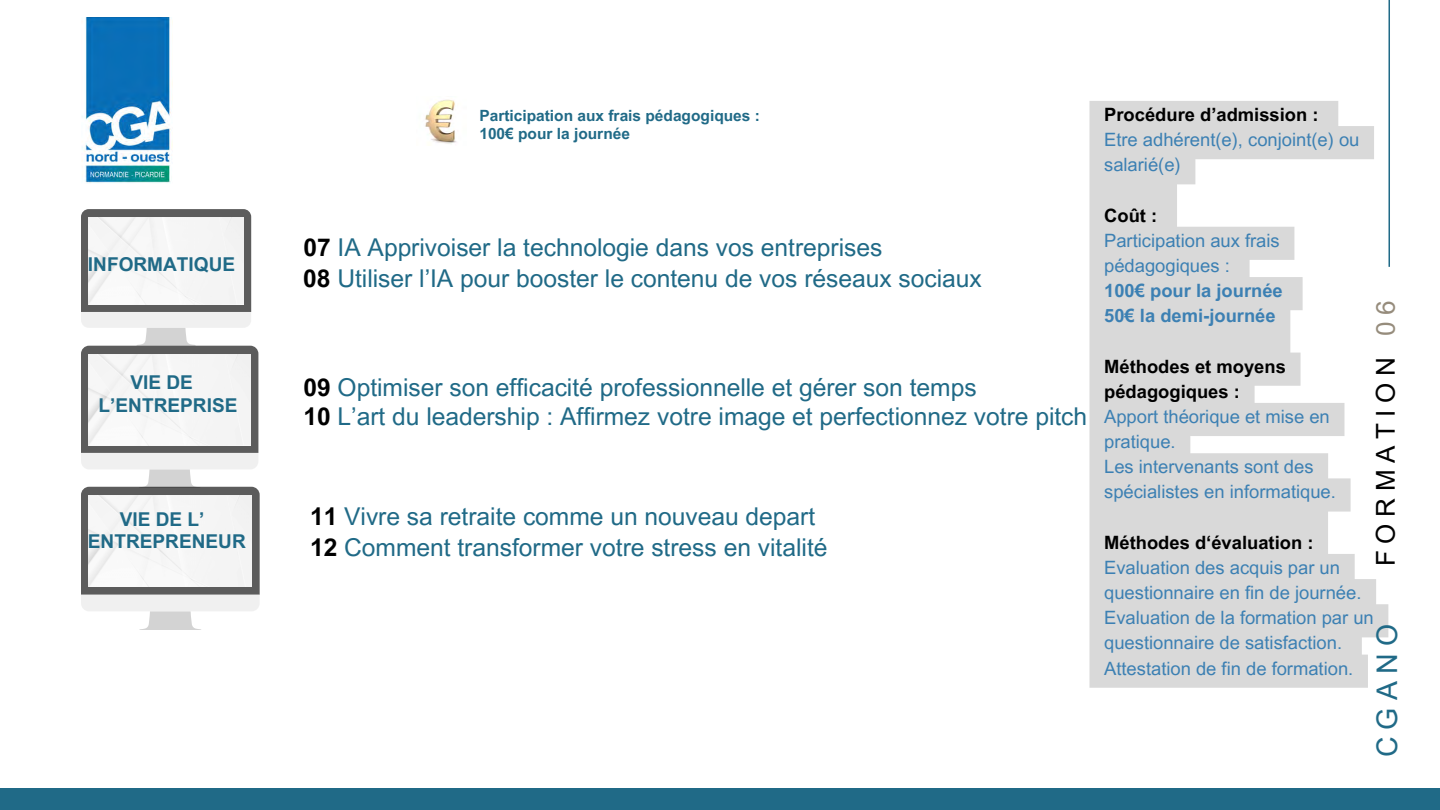
<style>
.page{position:relative;width:1440px;height:810px;background:#fff}
.page>*{position:absolute;margin:0;border:0;box-sizing:border-box;transform-origin:0 0}
.t1{font:28.4px "Arial MT Pro";letter-spacing:.255em;color:#206a87}
.t2{font:26px "Arial MT Pro";letter-spacing:.255em;color:#000}
.t3{font:24.6px "Arial MT Pro";color:#206a87}
.t4{font:700 19.1px/22.5px "Arial MT Pro";color:#206a87}
.t5{font:18.4px/25.2px "Arial MT Pro";color:#3c80b3}
.t6{font:700 15.5px "Arial MT Pro";color:#206a87}
.s1{font-weight:700;color:#000}
.s2{font-weight:700}
.s3{color:#968c7c}
</style>
<div class="page">
<hr style="left:1389px;top:0;width:1px;height:267px;background:#206a87">
<div style="left:0;top:788px;width:1440px;height:22px;background:#206a87"></div>
<img style="left:82px;top:17px;width:90px;height:166px">
<svg style="left:1089px;top:101px;width:299px;height:587px;fill:#d9d9d9"></svg>
<svg style="left:81px;top:209px;width:179px;height:421px"></svg>
<div style="left:89px;top:495px;width:163px;height:92px;background:#f5f5f5"></div>
<img style="left:425px;top:99px;width:32px;height:45px">
<p class="t4" style="left:88px;top:255px;width:149px">INFORMATIQUE</p>
<p class="t4" style="left:99px;top:374px;width:140px;text-indent:32px">VIE DE<br>L’ENTREPRISE</p>
<p class="t4" style="left:88px;top:510px;width:159px;text-align:center">VIE DE L’<br>ENTREPRENEUR</p>
<p class="t6" style="left:479px;top:110px;width:282px">Participation aux frais pédagogiques :</p>
<h3 class="t6" style="left:479px;top:128px;width:152px">100€ pour la journée</h3>
<p class="t3" style="left:303px;top:238px;width:581px"><span class="s1">07</span> IA Apprivoiser la technologie dans vos entreprises</p>
<p class="t3" style="left:303px;top:269px;width:680px"><span class="s1">08</span> Utiliser l’IA pour booster le contenu de vos réseaux sociaux</p>
<h2 class="t3" style="left:303px;top:378px;width:675px"><span class="s1">09</span> Optimiser son efficacité professionnelle et gérer son temps</h2>
<h1 class="t3" style="left:303px;top:407px;width:785px"><span class="s1">10</span> L’art du leadership : Affirmez votre image et perfectionnez votre pitch</h1>
<h2 class="t3" style="left:310px;top:507px;width:507px"><span class="s1">11</span> Vivre sa retraite comme un nouveau depart</h2>
<h3 class="t3" style="left:310px;top:539px;width:519px"><span class="s1">12</span> Comment transformer votre stress en vitalité</h3>
<p class="t5" style="left:1104px;top:104px;width:257px"><span class="s1">Procédure d’admission :<br></span>Etre adhérent(e), conjoint(e) ou salarié(e)</p>
<p class="t5" style="left:1104px;top:205px;width:180px"><span class="s1">Coût :<br></span>Participation aux frais pédagogiques :<br><span class="s2">100€ pour la journée<br>50€ la demi-journée</span></p>
<h4 class="t5" style="left:1104px;top:356px;width:233px"><span class="s1">Méthodes et moyens pédagogiques :<br></span>Apport théorique et mise en pratique.<br>Les intervenants sont des spécialistes en informatique.</h4>
<h4 class="t5" style="left:1104px;top:532px;width:271px"><span class="s1">Méthodes d‘évaluation :<br></span>Evaluation des acquis par un questionnaire en fin de journée.<br>Evaluation de la formation par un questionnaire de satisfaction.<br>Attestation de fin de formation.</h4>
<h4 class="t2" style="left:1376px;top:566px;width:267px;rotate:-90deg">FORMATION <span class="s3">06</span></h4>
<h4 class="t1" style="left:1377px;top:757px;width:135px;rotate:-90deg">CGANO</h4>
</div>
